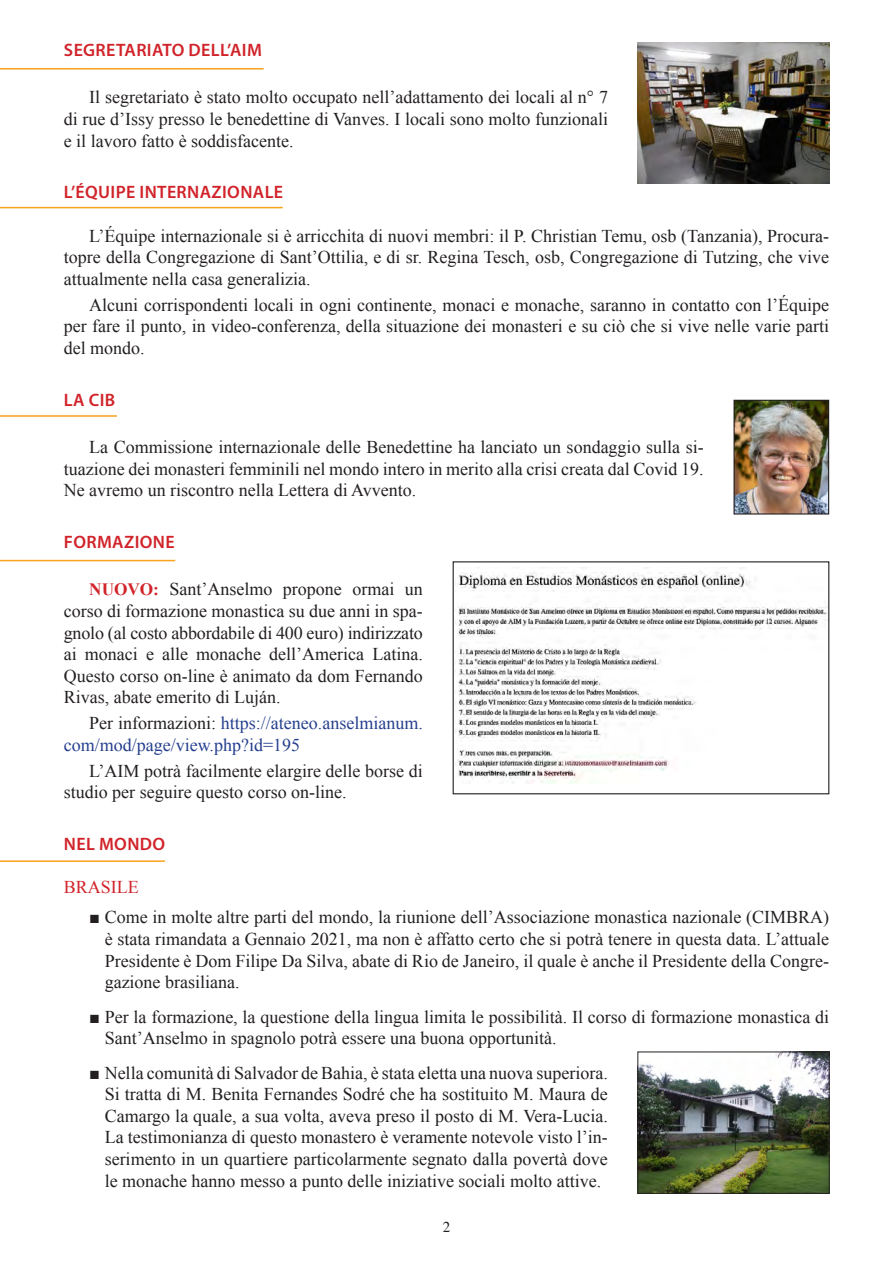
<style>
.page{position:relative;width:893px;height:1263px;background:#fff}
.page>*{position:absolute;margin:0;border:0;box-sizing:border-box;transform-origin:0 0}
.Texte{font:18px/21.6px "Times New Roman";color:#231f20;text-align:justify}
.Texte-2{font:18px/21.6px "Times New Roman";color:#253f8e}
.Titre{font:600 18px "Myriad Pro";letter-spacing:.02em;color:#d1232a}
.Sous-titre{font:18px "Times New Roman";color:#d1232a}
.t1{font:15px "Times";color:#231f20}
.s1{font-weight:700;font-size:17.25px;color:#d1232a}
.s2{color:#231f20}
</style>
<div class="page">
<hr style="left:0;top:68px;width:264px;height:2px;background:#f9a21c">
<img style="left:638px;top:43px;width:191px;height:141px">
<hr style="left:0;top:207px;width:283px;height:1px;background:#f9a21c">
<hr style="left:0;top:415px;width:117px;height:2px;background:#f9a21c">
<hr style="left:0;top:560px;width:175px;height:1px;background:#f9a21c">
<hr style="left:0;top:860px;width:165px;height:2px;background:#f9a21c">
<img style="left:455px;top:567px;width:372px;height:217px">
<div style="left:453px;top:561px;width:376px;height:233px;border:1px solid #231f20"></div>
<img style="left:735px;top:402px;width:92px;height:110px">
<div style="left:733px;top:400px;width:96px;height:114px;border:1px solid #231f20"></div>
<img style="left:640px;top:1054px;width:187px;height:137px">
<div style="left:638px;top:1052px;width:191px;height:141px;border:1px solid #231f20"></div>
<p class="Titre" style="left:64px;top:39px;width:199px">SEGRETARIATO DELL’AIM</p>
<p class="Texte" style="left:64px;top:86px;width:546px;text-indent:26px">Il segretariato è stato molto occupato nell’adattamento dei locali al n° 7 di rue d’Issy presso le benedettine di Vanves. I locali sono molto funzionali e il lavoro fatto è soddisfacente.</p>
<p class="Titre" style="left:64px;top:181px;width:221px">L’ÉQUIPE INTERNAZIONALE</p>
<p class="Texte" style="left:64px;top:224px;width:767px;text-indent:26px">L’Équipe internazionale si è arricchita di nuovi membri: il P. Christian Temu, osb (Tanzania), Procura&shy;topre della Congregazione di Sant’Ottilia, e di sr. Regina Tesch, osb, Congregazione di Tutzing, che vive attualmente nella casa generalizia.</p>
<p class="Texte" style="left:64px;top:294px;width:767px;text-indent:26px">Alcuni corrispondenti locali in ogni continente, monaci e monache, saranno in contatto con l’Équipe per fare il punto, in video-conferenza, della situazione dei monasteri e su ciò che si vive nelle varie parti del mondo.</p>
<p class="Titre" style="left:64px;top:388px;width:53px">LA CIB</p>
<p class="Texte" style="left:64px;top:436px;width:641px;text-indent:26px">La Commissione internazionale delle Benedettine ha lanciato un sondaggio sulla si&shy;tuazione dei monasteri femminili nel mondo intero in merito alla crisi creata dal Covid 19.<br>Ne avremo un riscontro nella Lettera di Avvento.</p>
<p class="Titre" style="left:64px;top:530px;width:112px">FORMAZIONE</p>
<p class="Texte" style="left:64px;top:578px;width:361px;text-indent:26px"><span class="s1">NUOVO:</span> Sant’Anselmo propone ormai un corso di formazione monastica su due anni in spa&shy;gnolo (al costo abbordabile di 400 euro) indirizzato ai monaci e alle monache dell’America Latina.<br>Questo corso on-line è animato da dom Fernando Rivas, abate emerito di Luján.</p>
<p class="Texte-2" style="left:64px;top:712px;width:361px;text-indent:26px"><span class="s2">Per informazioni:</span> https://ateneo.anselmianum. com/mod/page/view.php?id=195</p>
<p class="Texte" style="left:64px;top:760px;width:361px;text-indent:26px">L’AIM potrà facilmente elargire delle borse di studio per seguire questo corso on-line.</p>
<p class="Titre" style="left:64px;top:832px;width:103px">NEL MONDO</p>
<p class="Sous-titre" style="left:64px;top:875px;width:77px">BRASILE</p>
<p class="Texte" style="left:105px;top:906px;width:726px;text-indent:-15px">■ Come in molte altre parti del mondo, la riunione dell’Associazione monastica nazionale (CIMBRA) è stata rimandata a Gennaio 2021, ma non è affatto certo che si potrà tenere in questa data. L’attuale Presidente è Dom Filipe Da Silva, abate di Rio de Janeiro, il quale è anche il Presidente della Congre&shy;gazione brasiliana.</p>
<p class="Texte" style="left:105px;top:1005px;width:726px;text-indent:-15px">■ Per la formazione, la questione della lingua limita le possibilità. Il corso di formazione monastica di<br>Sant’Anselmo in spagnolo potrà essere una buona opportunità.</p>
<p class="Texte" style="left:105px;top:1061px;width:505px;text-indent:-15px">■ Nella comunità di Salvador de Bahia, è stata eletta una nuova superiora.<br>Si tratta di M. Benita Fernandes Sodré che ha sostituito M. Maura de Camargo la quale, a sua volta, aveva preso il posto di M. Vera-Lucia.<br>La testimonianza di questo monastero è veramente notevole visto l’in&shy;serimento in un quartiere particolarmente segnato dalla povertà dove le monache hanno messo a punto delle iniziative sociali molto attive.</p>
<p class="t1" style="left:443px;top:1213px;width:9px">2</p>
</div>
